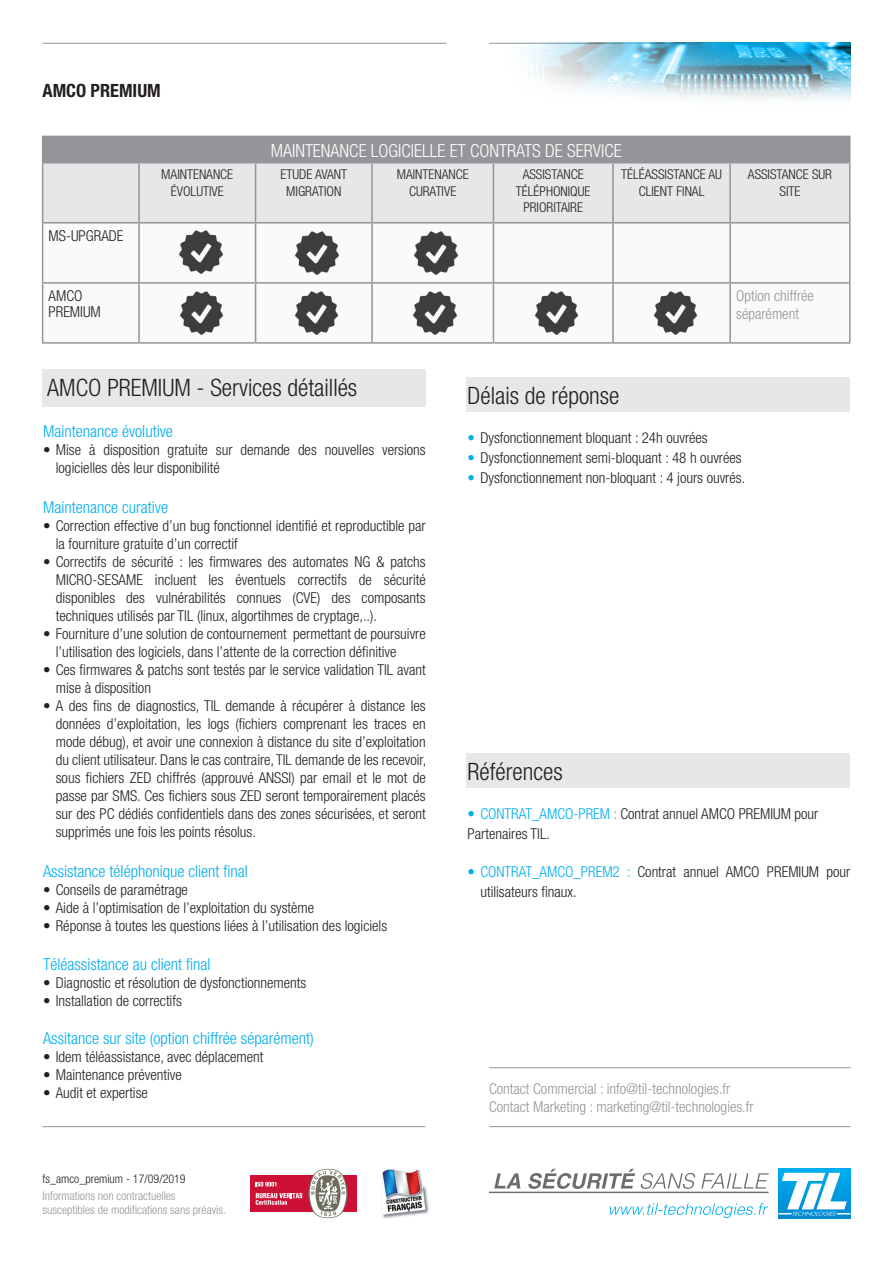
<style>
.page{position:relative;width:893px;height:1263px;background:#fff}
.page>*{position:absolute;margin:0;border:0;box-sizing:border-box;transform-origin:0 0}
.t1{font:300 condensed 24px "Helvetica Neue";color:#231f20}
.t2{font:700 condensed 18.3px "Helvetica Neue";color:#231f20}
.t3{font:300 condensed 18px "Helvetica Neue";color:#fff}
.t4{font:300 condensed 16.5px "Helvetica Neue";color:#00aeef}
.t5{font:300 condensed 15px/18px "Helvetica Neue";color:#231f20}
.t6{font:300 condensed 15px/18px "Helvetica Neue";color:#939598}
.t7{font:300 condensed 13.5px/16.2px "Helvetica Neue";color:#231f20;text-align:center}
.t8{font:300 condensed 12px/14.4px "Helvetica Neue";color:#939598}
.t9{font:300 condensed 12px "Helvetica Neue";color:#231f20}
.s1{color:#00aeef}
</style>
<div class="page">
<hr style="left:43px;top:43px;width:403px;height:1px;background:#939598">
<hr style="left:489px;top:1067px;width:361px;height:1px;background:#939598">
<hr style="left:489px;top:1191px;width:279px;height:2px;background:#6c6d70">
<svg style="left:494px;top:1169px;width:275px;height:20px"></svg>
<svg style="left:610px;top:1203px;width:158px;height:15px"></svg>
<img style="left:489px;top:43px;width:361px;height:56px">
<div style="left:250px;top:1175px;width:107px;height:37px;background:#cd1136"></div>
<svg style="left:308px;top:1169px;width:40px;height:49px"></svg>
<svg style="left:256px;top:1182px;width:20px;height:4px"></svg>
<svg style="left:256px;top:1193px;width:46px;height:12px"></svg>
<hr style="left:42px;top:1126px;width:383px;height:1px;background:#939598">
<img style="left:381px;top:1169px;width:48px;height:50px">
<hr style="left:489px;top:1126px;width:361px;height:1px;background:#939598">
<div style="left:778px;top:1169px;width:72px;height:49px;background:linear-gradient(to right,#00aced,#00aced)"></div>
<svg style="left:778px;top:1173px;width:72px;height:43px"></svg>
<div style="left:42px;top:369px;width:384px;height:38px;background:#e6e7e9"></div>
<div style="left:467px;top:753px;width:383px;height:34px;background:#e6e7e9"></div>
<div style="left:467px;top:378px;width:383px;height:34px;background:#e6e7e9"></div>
<div style="left:43px;top:136px;width:807px;height:27px;background:#939598"></div>
<div style="left:43px;top:163px;width:806px;height:59px;background:#e6e7e9"></div>
<svg style="left:43px;top:224px;width:452px;height:58px"></svg>
<svg style="left:43px;top:284px;width:452px;height:58px"></svg>
<hr style="left:42px;top:136px;width:97px;height:1px;background:#939598">
<svg style="left:42px;top:137px;width:1px;height:25px"></svg>
<hr style="left:42px;top:162px;width:97px;height:1px;background:#939598">
<hr style="left:42px;top:163px;width:1px;height:59px;background:#939598">
<hr style="left:138px;top:163px;width:2px;height:59px;background:#939598">
<hr style="left:255px;top:163px;width:1px;height:59px;background:#939598">
<hr style="left:371px;top:163px;width:2px;height:59px;background:#939598">
<hr style="left:493px;top:163px;width:1px;height:59px;background:#939598">
<hr style="left:612px;top:163px;width:2px;height:59px;background:#939598">
<hr style="left:729px;top:163px;width:2px;height:59px;background:#939598">
<hr style="left:849px;top:163px;width:1px;height:59px;background:#939598">
<hr style="left:42px;top:222px;width:97px;height:2px;background:#939598">
<hr style="left:42px;top:224px;width:1px;height:58px;background:#939598">
<hr style="left:139px;top:222px;width:117px;height:2px;background:#939598">
<hr style="left:138px;top:224px;width:2px;height:58px;background:#939598">
<hr style="left:256px;top:222px;width:116px;height:2px;background:#939598">
<hr style="left:255px;top:224px;width:1px;height:58px;background:#939598">
<hr style="left:372px;top:222px;width:121px;height:2px;background:#939598">
<hr style="left:371px;top:224px;width:2px;height:58px;background:#939598">
<hr style="left:493px;top:222px;width:120px;height:2px;background:#939598">
<hr style="left:493px;top:224px;width:1px;height:58px;background:#939598">
<hr style="left:613px;top:222px;width:117px;height:2px;background:#939598">
<hr style="left:612px;top:224px;width:2px;height:58px;background:#939598">
<hr style="left:730px;top:222px;width:120px;height:2px;background:#939598">
<hr style="left:729px;top:224px;width:2px;height:58px;background:#939598">
<hr style="left:849px;top:224px;width:1px;height:58px;background:#939598">
<hr style="left:42px;top:282px;width:97px;height:2px;background:#939598">
<hr style="left:42px;top:284px;width:1px;height:58px;background:#939598">
<hr style="left:139px;top:282px;width:117px;height:2px;background:#939598">
<hr style="left:138px;top:284px;width:2px;height:58px;background:#939598">
<hr style="left:256px;top:282px;width:116px;height:2px;background:#939598">
<hr style="left:255px;top:284px;width:1px;height:58px;background:#939598">
<hr style="left:372px;top:282px;width:121px;height:2px;background:#939598">
<hr style="left:371px;top:284px;width:2px;height:58px;background:#939598">
<hr style="left:493px;top:282px;width:120px;height:2px;background:#939598">
<hr style="left:493px;top:284px;width:1px;height:58px;background:#939598">
<hr style="left:613px;top:282px;width:117px;height:2px;background:#939598">
<hr style="left:612px;top:284px;width:2px;height:58px;background:#939598">
<hr style="left:730px;top:282px;width:120px;height:2px;background:#939598">
<hr style="left:729px;top:284px;width:2px;height:58px;background:#939598">
<hr style="left:849px;top:284px;width:1px;height:58px;background:#939598">
<hr style="left:42px;top:342px;width:97px;height:2px;background:#939598">
<hr style="left:139px;top:342px;width:117px;height:2px;background:#939598">
<hr style="left:256px;top:342px;width:116px;height:2px;background:#939598">
<hr style="left:372px;top:342px;width:121px;height:2px;background:#939598">
<hr style="left:493px;top:342px;width:120px;height:2px;background:#939598">
<hr style="left:613px;top:342px;width:117px;height:2px;background:#939598">
<hr style="left:730px;top:342px;width:120px;height:2px;background:#939598">
<img style="left:176px;top:228px;width:49px;height:49px">
<img style="left:177px;top:289px;width:49px;height:48px">
<img style="left:292px;top:289px;width:49px;height:48px">
<img style="left:411px;top:289px;width:49px;height:48px">
<img style="left:534px;top:291px;width:45px;height:44px">
<img style="left:653px;top:291px;width:45px;height:44px">
<img style="left:293px;top:229px;width:48px;height:49px">
<img style="left:412px;top:228px;width:49px;height:49px">
<p class="t2" style="left:43px;top:79px;width:120px">AMCO PREMIUM</p>
<p class="t3" style="left:271px;top:140px;width:353px">MAINTENANCE LOGICIELLE ET CONTRATS DE SERVICE</p>
<p class="t5" style="left:49px;top:226px;width:76px">MS-UPGRADE</p>
<p class="t7" style="left:161px;top:166px;width:73px">MAINTENANCE<br>ÉVOLUTIVE</p>
<p class="t7" style="left:280px;top:166px;width:68px">ETUDE AVANT<br>MIGRATION</p>
<p class="t7" style="left:397px;top:166px;width:73px">MAINTENANCE</p>
<p class="t7" style="left:409px;top:183px;width:49px">CURATIVE</p>
<p class="t7" style="left:516px;top:166px;width:76px">ASSISTANCE<br>TÉLÉPHONIQUE<br>PRIORITAIRE</p>
<p class="t7" style="left:621px;top:166px;width:102px">TÉLÉASSISTANCE AU<br>CLIENT FINAL</p>
<p class="t7" style="left:748px;top:166px;width:86px">ASSISTANCE SUR<br>SITE</p>
<p class="t5" style="left:49px;top:287px;width:54px;line-height:16.5px">AMCO<br>PREMIUM</p>
<p class="t6" style="left:736px;top:286px;width:79px">Option chiffrée séparément</p>
<p class="t1" style="left:47px;top:374px;width:311px">AMCO PREMIUM - Services détaillés</p>
<p class="t4" style="left:43px;top:422px;width:131px">Maintenance évolutive</p>
<p class="t5" style="left:56px;top:441px;width:371px;text-indent:-13px">• Mise à disposition gratuite sur demande des nouvelles versions logicielles dès leur disponibilité</p>
<p class="t4" style="left:43px;top:498px;width:126px">Maintenance curative</p>
<p class="t5" style="left:56px;top:517px;width:371px;text-indent:-13px">• Correction effective d’un bug fonctionnel identifié et reproductible par la fourniture gratuite d’un correctif</p>
<p class="t5" style="left:56px;top:553px;width:371px;text-align:justify;text-indent:-13px">• Correctifs de sécurité : les firmwares des automates NG &amp; patchs MICRO-SESAME incluent les éventuels correctifs de sécurité disponibles des vulnérabilités connues (CVE) des composants techniques utilisés par TIL (linux, algortihmes de cryptage,..).</p>
<p class="t5" style="left:56px;top:625px;width:371px;text-indent:-13px">• Fourniture d’une solution de contournement permettant de poursuivre l’utilisation des logiciels, dans l’attente de la correction définitive</p>
<p class="t5" style="left:56px;top:661px;width:371px;text-indent:-13px">• Ces firmwares &amp; patchs sont testés par le service validation TIL avant mise à disposition</p>
<p class="t5" style="left:56px;top:697px;width:372px;text-align:justify;text-indent:-13px">• A des fins de diagnostics, TIL demande à récupérer à distance les données d’exploitation, les logs (fichiers comprenant les traces en mode débug), et avoir une connexion à distance du site d’exploitation du client utilisateur. Dans le cas contraire, TIL demande de les recevoir, sous fichiers ZED chiffrés (approuvé ANSSI) par email et le mot de passe par SMS. Ces fichiers sous ZED seront temporairement placés sur des PC dédiés confidentiels dans des zones sécurisées, et seront supprimés une fois les points résolus.</p>
<p class="t4" style="left:43px;top:861px;width:206px">Assistance téléphonique client final</p>
<p class="t5" style="left:43px;top:880px;width:146px">• Conseils de paramétrage</p>
<p class="t5" style="left:43px;top:898px;width:273px">• Aide à l’optimisation de l’exploitation du système</p>
<p class="t5" style="left:43px;top:916px;width:346px">• Réponse à toutes les questions liées à l’utilisation des logiciels</p>
<p class="t4" style="left:43px;top:955px;width:169px">Téléassistance au client final</p>
<p class="t5" style="left:43px;top:974px;width:265px">• Diagnostic et résolution de dysfonctionnements</p>
<p class="t5" style="left:43px;top:992px;width:140px">• Installation de correctifs</p>
<p class="t4" style="left:43px;top:1029px;width:272px">Assitance sur site (option chiffrée séparément)</p>
<p class="t5" style="left:43px;top:1048px;width:222px">• Idem téléassistance, avec déplacement</p>
<p class="t5" style="left:43px;top:1066px;width:140px">• Maintenance préventive</p>
<p class="t5" style="left:43px;top:1084px;width:106px">• Audit et expertise</p>
<p class="t9" style="left:43px;top:1172px;width:145px">fs_amco_premium - 17/09/2019</p>
<p class="t8" style="left:43px;top:1188px;width:185px">Informations non contractuelles susceptibles de modifications sans préavis.</p>
<p class="t1" style="left:468px;top:381px;width:153px">Délais de réponse</p>
<p class="t5" style="left:468px;top:429px;width:242px"><span class="s1">•</span> Dysfonctionnement bloquant : 24h ouvrées</p>
<p class="t5" style="left:468px;top:449px;width:276px"><span class="s1">•</span> Dysfonctionnement semi-bloquant : 48 h ouvrées</p>
<p class="t5" style="left:468px;top:469px;width:279px"><span class="s1">•</span> Dysfonctionnement non-bloquant : 4 jours ouvrés.</p>
<p class="t1" style="left:468px;top:757px;width:97px">Références</p>
<p class="t5" style="left:468px;top:805px;width:352px"><span class="s1">• CONTRAT_AMCO-PREM :</span> Contrat annuel AMCO PREMIUM pour</p>
<p class="t5" style="left:468px;top:824px;width:84px">Partenaires TIL.</p>
<p class="t5" style="left:480px;top:861px;width:371px;line-height:19.8px;text-indent:-13px"><span class="s1">• CONTRAT_AMCO_PREM2 :</span> Contrat annuel AMCO PREMIUM pour utilisateurs finaux.</p>
<p class="t6" style="left:489px;top:1080px;width:243px">Contact Commercial : info@til-technologies.fr</p>
<p class="t6" style="left:489px;top:1098px;width:266px">Contact Marketing : marketing@til-technologies.fr</p>
</div>
